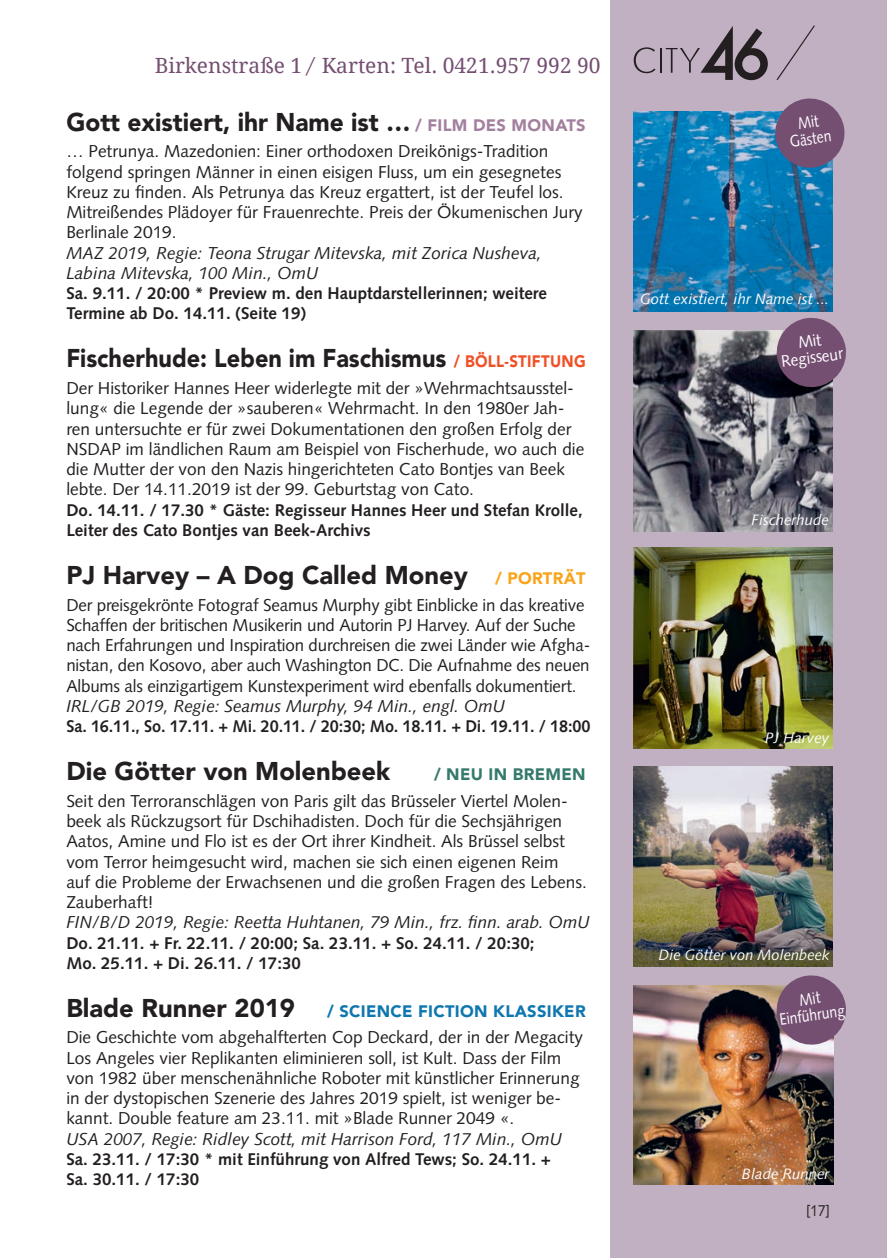
<style>
.page{position:relative;width:887px;height:1258px;background:#fff}
.page>*{position:absolute;margin:0;border:0;box-sizing:border-box;transform-origin:0 0}
.City_46_Headline{font:900 25.5px "Avenir LT";color:#231f20}
.City_46_Headline-2{font:900 25.5px "Avenir LT";color:#231f20;scale:.92 1}
.City_46_Headline-3{font:900 25.5px "Avenir LT";color:#231f20;scale:.96 1}
.t1{font:21px "Droid Serif";color:#754f72}
.City_46_Lauftext{font:17.25px/20.2px "Syntax";color:#231f20}
.City_46_Lauftext_k{font:italic 17.25px/20.2px "Syntax";color:#231f20}
.City_46_Terminzeil{font:700 16.95px/20.2px "Syntax";color:#231f20}
.City_46_Terminzeil-2{font:700 16.95px "Syntax";color:#231f20;scale:.96 1}
.City_46_Headline-4{font:900 16.5px "Avenir LT";letter-spacing:.02em;color:#0f77af}
.City_46_Button{font:16.5px "Syntax";color:#fff;scale:.84 1}
.City_46_Headline-5{font:900 16.5px "Avenir LT";letter-spacing:.02em;color:#357a6d}
.City_46_Button-2{font:16.5px "Syntax";color:#fff;scale:.93 1}
.t2{font:15.75px "Syntax";color:#231f20;scale:.85 1}
.City_46_BU{font:italic 15px "Syntax";color:#fff}
.s1{font-style:italic}
.s2{font-size:16.5px;color:#a3809f}
.s3{font-size:16.5px;color:#f05026}
.s4{font-size:16.5px;color:#f9a51b}
</style>
<div class="page">
<div style="left:610px;top:0;width:276px;height:1258px;background:#c1b0c2"></div>
<svg style="left:776px;top:26px;width:38px;height:54px"></svg>
<hr style="left:659px;top:48px;width:2px;height:25px;background:#231f20">
<svg style="left:633px;top:47px;width:22px;height:26px"></svg>
<svg style="left:665px;top:26px;width:102px;height:54px"></svg>
<img style="left:633px;top:547px;width:199px;height:202px">
<img style="left:633px;top:985px;width:199px;height:200px">
<img style="left:633px;top:766px;width:199px;height:200px">
<img style="left:633px;top:330px;width:199px;height:201px">
<img style="left:633px;top:111px;width:199px;height:200px">
<svg style="left:774px;top:975px;width:72px;height:72px;background:#866782"></svg>
<svg style="left:774px;top:317px;width:72px;height:72px;background:#795b78"></svg>
<svg style="left:772px;top:98px;width:73px;height:72px;background:#746487"></svg>
<p class="t1" style="left:155px;top:53px;width:447px">Birkenstraße 1 <span class="s1">/</span> Karten: Tel. 0421.957 992 90</p>
<p class="City_46_Headline-3" style="left:66px;top:106px;width:542px">Gott existiert, ihr Name ist … <span class="s2">/ FILM DES MONATS</span></p>
<p class="City_46_Lauftext" style="left:66px;top:141px;width:518px">… Petrunya. Mazedonien: Einer orthodoxen Dreikönigs-Tradition folgend springen Männer in einen eisigen Fluss, um ein gesegnetes Kreuz zu finden. Als Petrunya das Kreuz ergattert, ist der Teufel los.<br>Mitreißendes Plädoyer für Frauenrechte. Preis der Ökumenischen Jury Berlinale 2019.</p>
<p class="City_46_Lauftext_k" style="left:66px;top:243px;width:477px">MAZ 2019, Regie: Teona Strugar Mitevska, mit Zorica Nusheva,<br>Labina Mitevska, 100 Min., OmU</p>
<p class="City_46_Terminzeil" style="left:66px;top:283px;width:482px">Sa. 9.11. / 20:00 * Preview m. den Hauptdarstellerinnen; weitere</p>
<p class="City_46_Terminzeil" style="left:66px;top:304px;width:241px">Termine ab Do. 14.11. (Seite 19)</p>
<p class="City_46_Headline-2" style="left:66px;top:343px;width:566px">Fischerhude: Leben im Faschismus <span class="s3">/ BÖLL-STIFTUNG</span></p>
<p class="City_46_Lauftext" style="left:66px;top:378px;width:519px">Der Historiker Hannes Heer widerlegte mit der »Wehrmachtsausstel&shy;lung« die Legende der »sauberen« Wehrmacht. In den 1980er Jah&shy;ren untersuchte er für zwei Dokumentationen den großen Erfolg der NSDAP im ländlichen Raum am Beispiel von Fischerhude, wo auch die die Mutter der von den Nazis hingerichteten Cato Bontjes van Beek lebte. Der 14.11.2019 ist der 99. Geburtstag von Cato.</p>
<p class="City_46_Terminzeil" style="left:66px;top:500px;width:518px">Do. 14.11. / 17.30 * Gäste: Regisseur Hannes Heer und Stefan Krolle,<br>Leiter des Cato Bontjes van Beek-Archivs</p>
<p class="City_46_Headline" style="left:66px;top:559px;width:521px">PJ Harvey – A Dog Called Money <span class="s4">/ PORTRÄT</span></p>
<p class="City_46_Lauftext" style="left:66px;top:594px;width:525px">Der preisgekrönte Fotograf Seamus Murphy gibt Einblicke in das kreative Schaffen der britischen Musikerin und Autorin PJ Harvey. Auf der Suche nach Erfahrungen und Inspiration durchreisen die zwei Länder wie Afgha&shy;nistan, den Kosovo, aber auch Washington DC. Die Aufnahme des neuen Albums als einzigartigem Kunstexperiment wird ebenfalls dokumentiert.</p>
<p class="City_46_Lauftext_k" style="left:66px;top:696px;width:440px">IRL/GB 2019, Regie: Seamus Murphy, 94 Min., engl. OmU</p>
<p class="City_46_Terminzeil-2" style="left:66px;top:716px;width:547px">Sa. 16.11., So. 17.11. + Mi. 20.11. / 20:30; Mo. 18.11. + Di. 19.11. / 18:00</p>
<p class="City_46_Headline" style="left:66px;top:756px;width:325px">Die Götter von Molenbeek</p>
<p class="City_46_Headline-5" style="left:434px;top:764px;width:153px">/ NEU IN BREMEN</p>
<p class="City_46_Lauftext" style="left:66px;top:790px;width:522px">Seit den Terroranschlägen von Paris gilt das Brüsseler Viertel Molen&shy;beek als Rückzugsort für Dschihadisten. Doch für die Sechsjährigen Aatos, Amine und Flo ist es der Ort ihrer Kindheit. Als Brüssel selbst vom Terror heimgesucht wird, machen sie sich einen eigenen Reim<br>auf die Probleme der Erwachsenen und die großen Fragen des Lebens.<br>Zauberhaft!</p>
<p class="City_46_Lauftext_k" style="left:66px;top:912px;width:525px">FIN/B/D 2019, Regie: Reetta Huhtanen, 79 Min., frz. finn. arab. OmU</p>
<p class="City_46_Terminzeil" style="left:66px;top:932px;width:469px">Do. 21.11. + Fr. 22.11. / 20:00; Sa. 23.11. + So. 24.11. / 20:30;<br>Mo. 25.11. + Di. 26.11. / 17:30</p>
<p class="City_46_Headline" style="left:66px;top:992px;width:230px">Blade Runner 2019</p>
<p class="City_46_Headline-4" style="left:327px;top:1001px;width:260px">/ SCIENCE FICTION KLASSIKER</p>
<p class="City_46_Lauftext" style="left:66px;top:1027px;width:518px">Die Geschichte vom abgehalfterten Cop Deckard, der in der Megacity Los Angeles vier Replikanten eliminieren soll, ist Kult. Dass der Film von 1982 über menschenähnliche Roboter mit künstlicher Erinnerung in der dystopischen Szenerie des Jahres 2019 spielt, ist weniger be&shy;kannt. Double feature am 23.11. mit »Blade Runner 2049 «.</p>
<p class="City_46_Lauftext_k" style="left:66px;top:1128px;width:497px">USA 2007, Regie: Ridley Scott, mit Harrison Ford, 117 Min., OmU</p>
<p class="City_46_Terminzeil" style="left:66px;top:1149px;width:486px">Sa. 23.11. / 17:30 * mit Einführung von Alfred Tews; So. 24.11. +<br>Sa. 30.11. / 17:30</p>
<p class="City_46_Button" style="left:788px;top:132px;width:51px;rotate:-8deg">Gästen</p>
<p class="City_46_BU" style="left:640px;top:290px;width:191px">Gott existiert, ihr Name ist ...</p>
<p class="City_46_Button-2" style="left:779px;top:352px;width:68px;rotate:-8deg">Regisseur</p>
<p class="City_46_BU" style="left:751px;top:511px;width:79px">Fischerhude</p>
<p class="City_46_BU" style="left:765px;top:728px;width:66px">PJ Harvey</p>
<p class="City_46_BU" style="left:658px;top:946px;width:172px">Die Götter von Molenbeek</p>
<p class="City_46_Button" style="left:778px;top:1009px;width:79px;rotate:-8deg">Einführung</p>
<p class="City_46_BU" style="left:741px;top:1164px;width:89px">Blade Runner</p>
<p class="t2" style="left:806px;top:1201px;width:30px">[17]</p>
</div>
